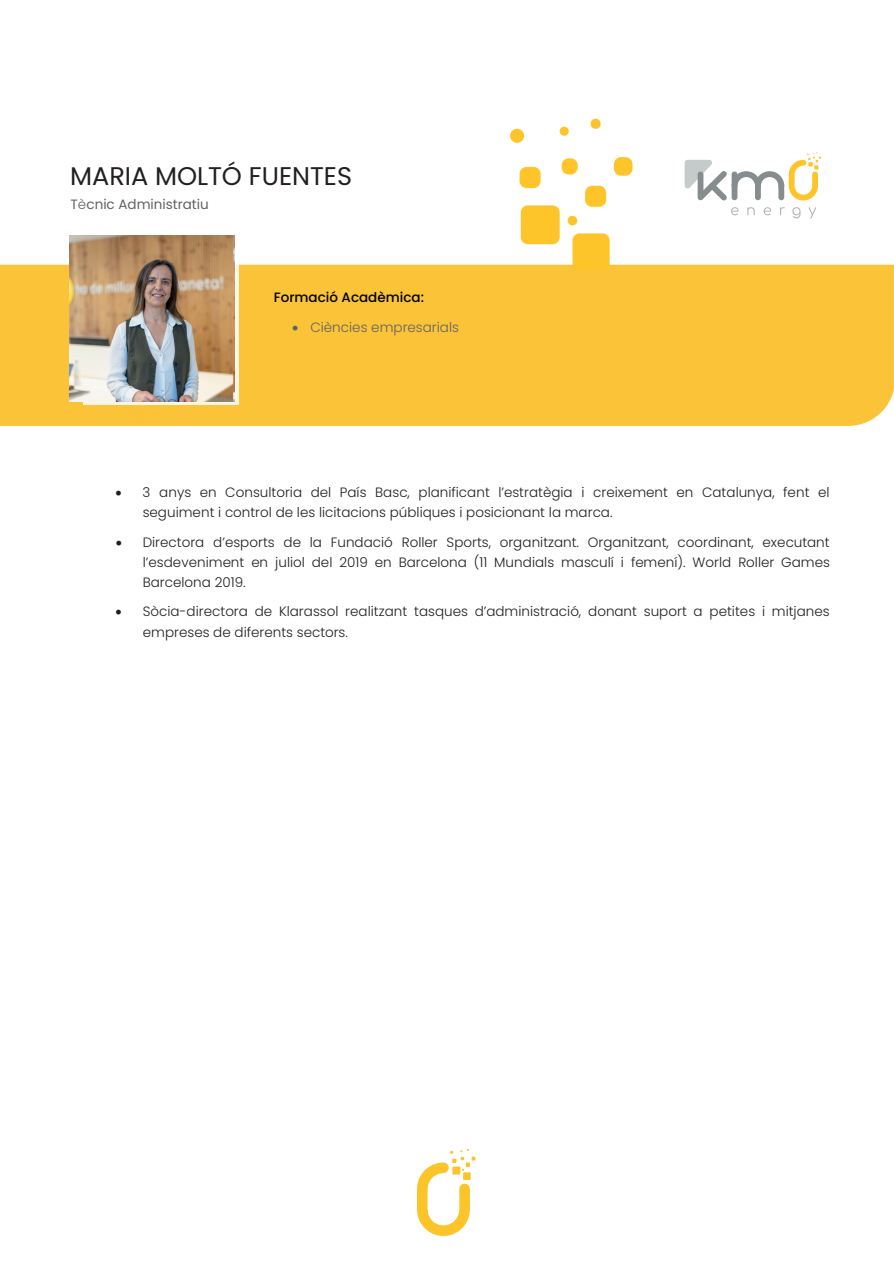
<style>
.page{position:relative;width:894px;height:1264px;background:#fff}
.page>*{position:absolute;margin:0;border:0;box-sizing:border-box;transform-origin:0 0}
.t1{font:25.5px "Poppins";color:#231f20}
.t2{font:300 13.5px/20.4px "Poppins";color:#231f20}
.t3{font:300 13.5px "Poppins";letter-spacing:.005em;color:#626265}
.t4{font:13.5px "Poppins";color:#626265}
.t5{font:500 13.5px "Poppins";color:#000001}
.s1{font-weight:300}
</style>
<div class="page">
<svg style="left:417px;top:1149px;width:58px;height:87px"></svg>
<div style="left:0;top:265px;width:893px;height:161px;background:#fac338"></div>
<svg style="left:731px;top:207px;width:7px;height:8px"></svg>
<svg style="left:747px;top:207px;width:7px;height:8px"></svg>
<svg style="left:763px;top:207px;width:8px;height:8px"></svg>
<svg style="left:780px;top:207px;width:4px;height:8px"></svg>
<svg style="left:792px;top:207px;width:8px;height:11px"></svg>
<svg style="left:808px;top:207px;width:8px;height:12px"></svg>
<svg style="left:684px;top:152px;width:136px;height:48px"></svg>
<div style="left:572px;top:233px;width:37px;height:37px;background:#fdc529;border-radius:7px"></div>
<div style="left:585px;top:186px;width:21px;height:21px;background:#fdc529;border-radius:7px"></div>
<div style="left:567px;top:216px;width:10px;height:9px;background:#fdc529;border-radius:5px"></div>
<div style="left:561px;top:158px;width:16px;height:16px;background:#fdc529;border-radius:7px"></div>
<div style="left:519px;top:167px;width:21px;height:21px;background:#fdc529;border-radius:7px"></div>
<div style="left:590px;top:119px;width:10px;height:10px;background:#fdc529;border-radius:5px"></div>
<div style="left:559px;top:127px;width:9px;height:9px;background:#fdc529;border-radius:5px"></div>
<div style="left:510px;top:129px;width:14px;height:14px;background:#fdc529;border-radius:7px"></div>
<div style="left:613px;top:157px;width:19px;height:19px;background:#fdc529;border-radius:7px"></div>
<div style="left:520px;top:205px;width:39px;height:39px;background:#fdc529;border-radius:7px"></div>
<svg style="left:83px;top:239px;width:156px;height:166px"></svg>
<img style="left:69px;top:236px;width:165px;height:165px">
<h1 class="t1" style="left:70px;top:162px;width:283px">MARIA MOLTÓ FUENTES</h1>
<p class="t4" style="left:71px;top:197px;width:139px">T<span class="s1">è</span>cnic Administratiu</p>
<p class="t5" style="left:274px;top:290px;width:152px">Formació Acadèmica:</p>
<p class="t3" style="left:292px;top:320px;width:168px">• Ciències empresarials</p>
<p class="t2" style="left:143px;top:482px;width:688px;text-indent:-27px">• 3 anys en Consultoria del País Basc, planificant l’estratègia i creixement en Catalunya, fent el seguiment i control de les licitacions públiques i posicionant la marca.</p>
<p class="t2" style="left:143px;top:532px;width:688px;text-align:justify;text-indent:-27px">• Directora d’esports de la Fundació Roller Sports, organitzant. Organitzant, coordinant, executant l’esdeveniment en juliol del 2019 en Barcelona (11 Mundials masculí i femení). World Roller Games Barcelona 2019.</p>
<p class="t2" style="left:143px;top:601px;width:688px;text-indent:-27px">• Sòcia-directora de Klarassol realitzant tasques d’administració, donant suport a petites i mitjanes empreses de diferents sectors.</p>
</div>
